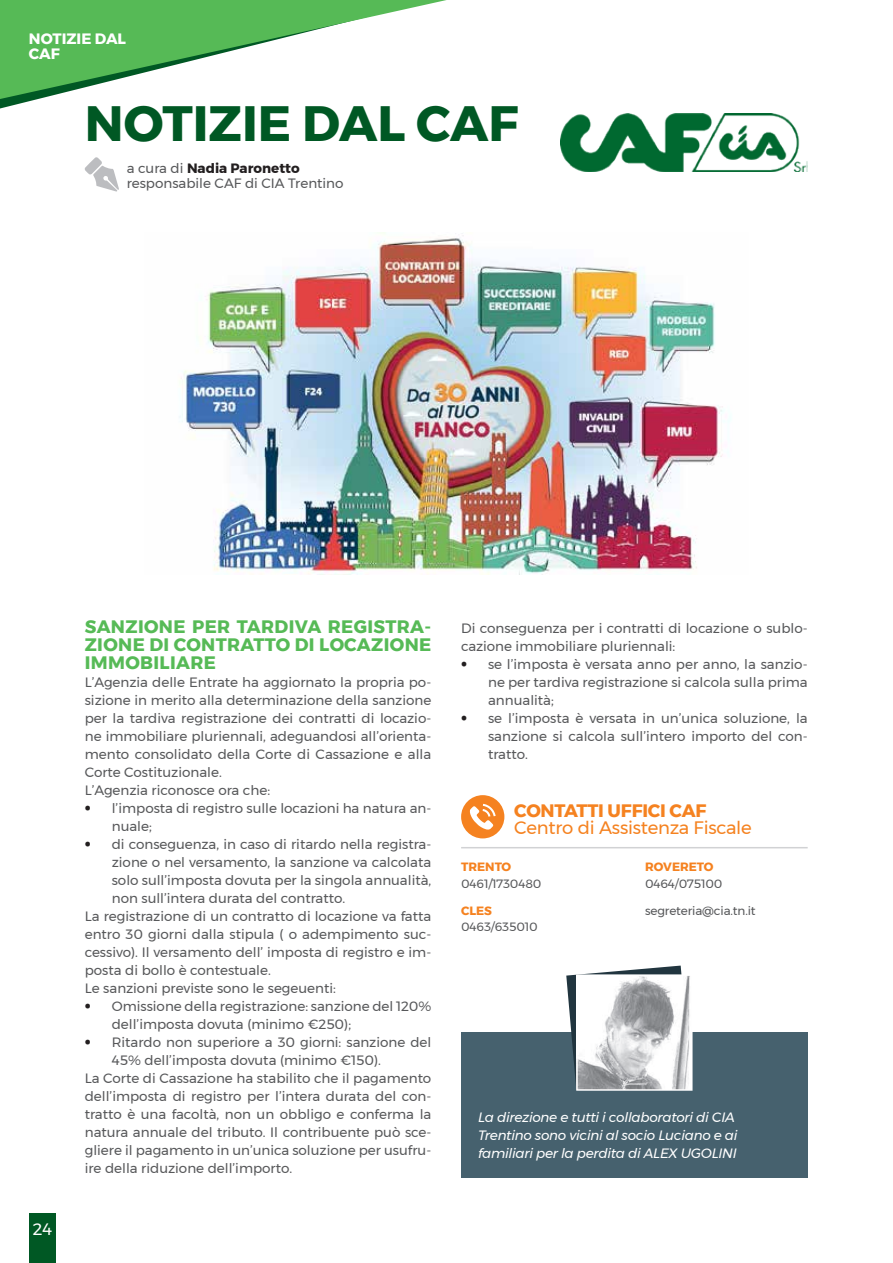
<style>
.page{position:relative;width:893px;height:1263px;background:#fff}
.page>*{position:absolute;margin:0;border:0;box-sizing:border-box;transform-origin:0 0}
.Sommario{font:700 49.5px "Gontserrat";color:#005824}
.t1{font:700 18px/18px "Gontserrat";letter-spacing:.02em;color:#56ba56;text-align:justify}
.t2{font:18px "Gontserrat";letter-spacing:-.01em;color:#f58220}
.t3{font:700 18px "Gontserrat";letter-spacing:-.01em;color:#f58220}
.t4{font:16.5px "Gontserrat";color:#fff}
.t5{font:700 15px "Gontserrat";color:#fff}
.t6{font:13.5px/18px "Gontserrat";color:#57585a;text-align:justify}
.t7{font:italic 13.5px/18px "Gontserrat";letter-spacing:-.02em;color:#fff}
.t8{font:700 13.5px "Gontserrat";color:#231f20}
.t9{font:12px "Gontserrat";letter-spacing:-.01em;color:#57585a}
.t10{font:700 12px "Gontserrat";color:#f58220}
.s1{font-weight:400;color:#57585a}
.s2{font-weight:700;font-size:18px;color:#231f20}
</style>
<div class="page">
<svg style="left:0;top:0;width:446px;height:102px;fill:#56ba56"></svg>
<div style="left:461px;top:1032px;width:347px;height:146px;background:#46616e"></div>
<svg style="left:566px;top:965px;width:123px;height:123px"></svg>
<div style="left:576px;top:974px;width:116px;height:117px;border:2px solid #fff"></div>
<svg style="left:85px;top:157px;width:34px;height:35px"></svg>
<img style="left:560px;top:114px;width:248px;height:58px">
<div style="left:461px;top:795px;width:43px;height:43px;background:#f58220;border-radius:50%"></div>
<svg style="left:470px;top:804px;width:26px;height:25px"></svg>
<hr style="left:461px;top:847px;width:347px;height:1px;background:#d1d2d4">
<img style="left:179px;top:232px;width:552px;height:342px">
<div style="left:29px;top:1213px;width:27px;height:50px;background:#005824"></div>
<p class="t5" style="left:29px;top:26px;width:99px">NOTIZIE DAL</p>
<p class="t5" style="left:29px;top:41px;width:32px">CAF</p>
<p class="Sommario" style="left:85px;top:84px;width:435px">NOTIZIE DAL CAF</p>
<p class="t8" style="left:127px;top:158px;width:175px"><span class="s1">a cura di</span> Nadia Paronetto</p>
<p class="t6" style="left:127px;top:174px;width:218px">responsabile CAF di CIA Trentino</p>
<p class="t4" style="left:33px;top:1217px;width:21px">24</p>
<p class="t1" style="left:85px;top:617px;width:348px">SANZIONE PER TARDIVA REGISTRA-ZIONE DI CONTRATTO DI LOCAZIONE IMMOBILIARE</p>
<p class="t6" style="left:85px;top:673px;width:348px">L’Agenzia delle Entrate ha aggiornato la propria po&shy;sizione in merito alla determinazione della sanzione per la tardiva registrazione dei contratti di locazio&shy;ne immobiliare pluriennali, adeguandosi all’orienta&shy;mento consolidato della Corte di Cassazione e alla Corte Costituzionale.</p>
<p class="t6" style="left:85px;top:781px;width:187px">L’Agenzia riconosce ora che:</p>
<p class="t6" style="left:112px;top:799px;width:321px;text-indent:-27px"><span class="s2">•</span> l’imposta di registro sulle locazioni ha natura an&shy;nuale;</p>
<p class="t6" style="left:112px;top:835px;width:321px;text-indent:-27px"><span class="s2">•</span> di conseguenza, in caso di ritardo nella registra&shy;zione o nel versamento, la sanzione va calcolata solo sull’imposta dovuta per la singola annualità, non sull’intera durata del contratto.</p>
<p class="t6" style="left:85px;top:907px;width:348px">La registrazione di un contratto di locazione va fatta entro 30 giorni dalla stipula ( o adempimento suc&shy;cessivo). Il versamento dell’ imposta di registro e im&shy;posta di bollo è contestuale.</p>
<p class="t6" style="left:85px;top:979px;width:253px">Le sanzioni previste sono le segeuenti:</p>
<p class="t6" style="left:112px;top:997px;width:321px;text-indent:-27px"><span class="s2">•</span> Omissione della registrazione: sanzione del 120% dell’imposta dovuta (minimo €250);</p>
<p class="t6" style="left:112px;top:1033px;width:321px;text-indent:-27px"><span class="s2">•</span> Ritardo non superiore a 30 giorni: sanzione del<br>45% dell’imposta dovuta (minimo €150).</p>
<p class="t6" style="left:85px;top:1069px;width:348px">La Corte di Cassazione ha stabilito che il pagamento dell’imposta di registro per l’intera durata del con&shy;tratto è una facoltà, non un obbligo e conferma la natura annuale del tributo. Il contribuente può sce&shy;gliere il pagamento in un’unica soluzione per usufru&shy;ire della riduzione dell’importo.</p>
<p class="t6" style="left:461px;top:618px;width:348px">Di conseguenza per i contratti di locazione o sublo&shy;cazione immobiliare pluriennali:</p>
<p class="t6" style="left:488px;top:654px;width:321px;text-indent:-27px"><span class="s2">•</span> se l’imposta è versata anno per anno, la sanzio&shy;ne per tardiva registrazione si calcola sulla prima annualità;</p>
<p class="t6" style="left:488px;top:708px;width:321px;text-indent:-27px"><span class="s2">•</span> se l’imposta è versata in un’unica soluzione, la sanzione si calcola sull’intero importo del con&shy;tratto.</p>
<p class="t3" style="left:514px;top:796px;width:194px">CONTATTI UFFICI CAF</p>
<p class="t2" style="left:514px;top:814px;width:239px">Centro di Assistenza Fiscale</p>
<p class="t10" style="left:461px;top:857px;width:52px">TRENTO</p>
<p class="t9" style="left:461px;top:874px;width:82px">0461/1730480</p>
<p class="t10" style="left:461px;top:901px;width:32px">CLES</p>
<p class="t9" style="left:461px;top:918px;width:78px">0463/635010</p>
<p class="t10" style="left:645px;top:857px;width:70px">ROVERETO</p>
<p class="t9" style="left:645px;top:874px;width:79px">0464/075100</p>
<p class="t9" style="left:645px;top:901px;width:112px">segreteria@cia.tn.it</p>
<p class="t7" style="left:478px;top:1108px;width:261px">La direzione e tutti i collaboratori di CIA<br>Trentino sono vicini al socio Luciano e ai familiari per la perdita di ALEX UGOLINI</p>
</div>
